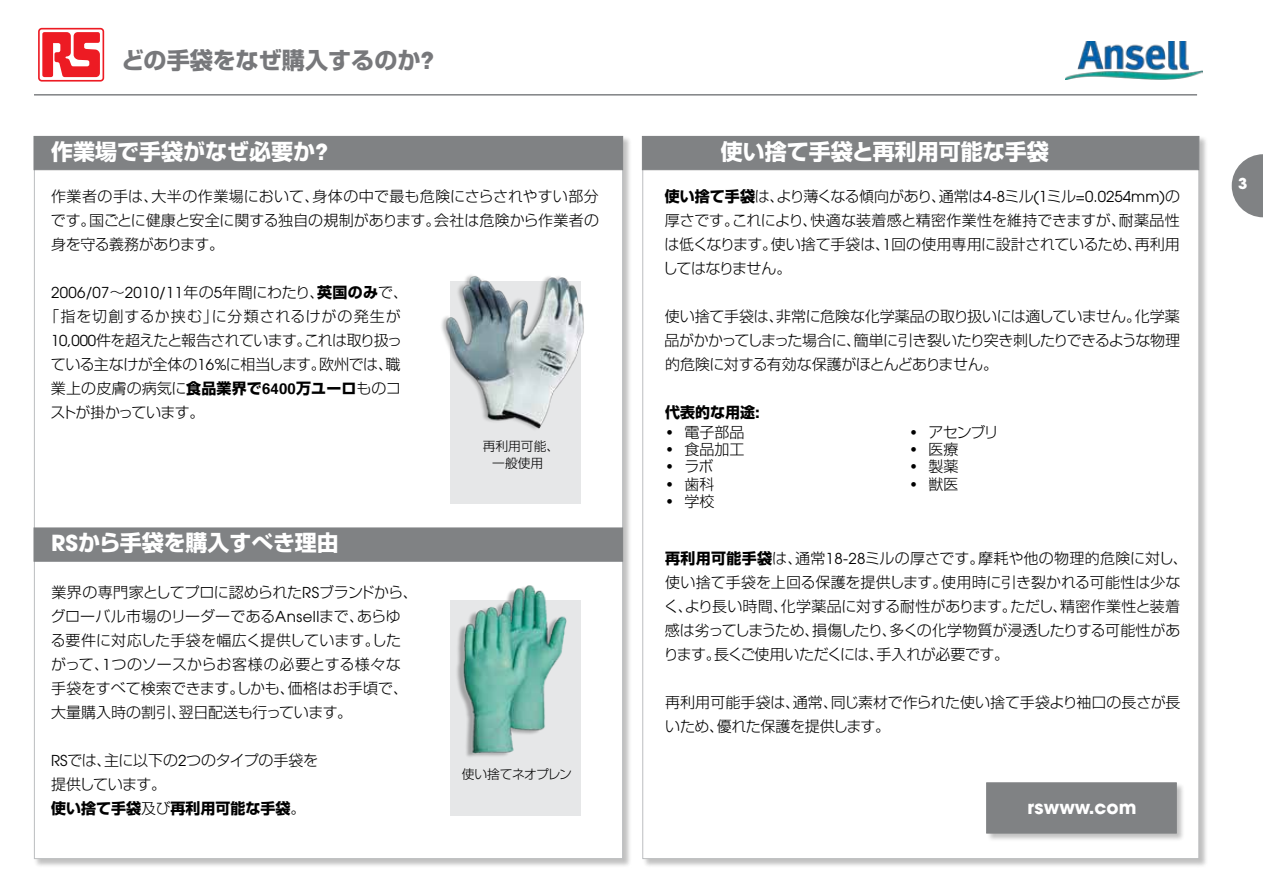
<style>
.page{position:relative;width:1263px;height:893px;background:#fff}
.page>*{position:absolute;margin:0;border:0;box-sizing:border-box;transform-origin:0 0}
.t1{font:700 23.1px "Shin Go Pro";color:#77787b}
.t2{font:700 22.05px "Shin Go Pro";color:#fff}
.t3{font:700 18.3px "ITC Avant Garde Pro";color:#fff}
.t4{font:300 15px/24px "Shin Go Pro";letter-spacing:-.015em;color:#000;text-align:justify}
.t5{font:15px "ITC Avant Garde Std";letter-spacing:.02em;color:#000}
.t6{font:700 15px "Shin Go Pro";color:#000}
.t7{font:700 15px "ITC Avant Garde Std";color:#fff}
.t8{font:300 12.75px/16.5px "Shin Go Pro";color:#000;text-align:center}
.t9{font:300 12.75px "Shin Go Pro";letter-spacing:-.04em;color:#000}
.s1{font-family:"ITC Avant Garde Std"}
.s2{font-family:"Shin Go Pro";font-weight:300}
.s3{font-family:"Shin Go Pro";font-weight:700}
.s4{font-family:"ITC Avant Garde Std";font-weight:400}
.s5{font-weight:700}
.s6{font-family:"Helvetica";font-weight:700}
</style>
<div class="page">
<svg style="left:38px;top:27px;width:67px;height:55px"></svg>
<img style="left:1065px;top:42px;width:137px;height:37px">
<hr style="left:34px;top:94px;width:1163px;height:2px;background:#808284">
<div style="left:34px;top:136px;width:598px;height:732px;background:#000;opacity:.25"></div>
<div style="left:34px;top:136px;width:589px;height:723px;background:#fff;border:1px solid #bcbec0"></div>
<div style="left:642px;top:136px;width:566px;height:732px;background:#000;opacity:.25"></div>
<div style="left:642px;top:136px;width:557px;height:723px;background:#fff;border:1px solid #bcbec0"></div>
<div style="left:34px;top:136px;width:589px;height:34px;background:#808284"></div>
<div style="left:34px;top:528px;width:589px;height:34px;background:#808284;border:1px solid #808284"></div>
<div style="left:642px;top:136px;width:557px;height:34px;background:#808284"></div>
<svg style="left:1232px;top:154px;width:31px;height:63px"></svg>
<div style="left:450px;top:281px;width:130px;height:223px;background:#e6e7e8"></div>
<div style="left:450px;top:600px;width:130px;height:215px;background:#e6e7e8"></div>
<img style="left:441px;top:275px;width:143px;height:165px">
<img style="left:457px;top:585px;width:124px;height:180px">
<div style="left:986px;top:782px;width:200px;height:60px;background:#000;opacity:.25"></div>
<div style="left:986px;top:782px;width:191px;height:51px;background:#808284;border:1px solid #808284"></div>
<h1 class="t1" style="left:121px;top:42px;width:314px">どの手袋をなぜ購入するのか<span class="s1">?</span></h1>
<h2 class="t2" style="left:51px;top:134px;width:278px">作業場で手袋がなぜ必要か<span class="s1">?</span></h2>
<p class="t4" style="left:51px;top:182px;width:550px">作業者の手は、大半の作業場において、身体の中で最も危険にさらされやすい部分です。国ごとに健康と安全に関する独自の規制があります。会社は危険から作業者の身を守る義務があります。</p>
<p class="t5" style="left:51px;top:283px;width:358px">2006/07<span class="s2">～</span>2010/11<span class="s2">年の</span>5<span class="s2">年間にわたり、</span><span class="s3">英国のみ</span><span class="s2">で、</span></p>
<p class="t4" style="left:51px;top:302px;width:353px;text-indent:-6px">「指を切創するか挟む」に分類されるけがの発生が<span class="s4">10,000</span>件を超えたと報告されています。これは取り扱っている主なけが全体の<span class="s4">16%</span>に相当します。欧州では、職業上の皮膚の病気に<span class="s5">食品業界で</span><span class="s6">6400</span><span class="s5">万ユーロ</span>ものコストが掛かっています。</p>
<h2 class="t2" style="left:51px;top:525px;width:289px"><span class="s1">RS</span>から手袋を購入すべき理由</h2>
<p class="t4" style="left:50px;top:578px;width:369px;text-align:left">業界の専門家としてプロに認められた<span class="s4">RS</span>ブランドから、グローバル市場のリーダーである<span class="s4">Ansell</span>まで、あらゆる要件に対応した手袋を幅広く提供しています。したがって、<span class="s4">1</span>つのソースからお客様の必要とする様々な手袋をすべて検索できます。しかも、価格はお手頃で、大量購入時の割引、翌日配送も行っています。</p>
<p class="t4" style="left:51px;top:746px;width:268px;text-align:left"><span class="s4">RS</span>では、主に以下の<span class="s4">2</span>つのタイプの手袋を提供しています。<br><span class="s5">使い捨て手袋</span>及び<span class="s5">再利用可能な手袋</span>。</p>
<p class="t8" style="left:483px;top:437px;width:78px">再利用可能、一般使用</p>
<p class="t9" style="left:462px;top:764px;width:112px">使い捨てネオプレン</p>
<h2 class="t2" style="left:721px;top:134px;width:329px">使い捨て手袋と再利用可能な手袋</h2>
<p class="t4" style="left:663px;top:182px;width:519px"><span class="s5">使い捨て手袋</span>は、より薄くなる傾向があり、通常は<span class="s4">4-8</span>ミル<span class="s4">(1</span>ミル<span class="s4">=0.0254mm)</span>の厚さです。これにより、快適な装着感と精密作業性を維持できますが、耐薬品性は低くなります。使い捨て手袋は、<span class="s4">1</span>回の使用専用に設計されているため、再利用してはなりません。</p>
<p class="t4" style="left:664px;top:302px;width:517px">使い捨て手袋は、非常に危険な化学薬品の取り扱いには適していません。化学薬品がかかってしまった場合に、簡単に引き裂いたり突き刺したりできるような物理的危険に対する有効な保護がほとんどありません。</p>
<p class="t6" style="left:665px;top:400px;width:96px">代表的な用途<span class="s1">:</span></p>
<p class="t4" style="left:665px;top:418px;width:81px"><span class="s4">•</span> 電子部品</p>
<p class="t4" style="left:909px;top:418px;width:91px"><span class="s4">•</span> アセンブリ</p>
<p class="t4" style="left:665px;top:435px;width:81px"><span class="s4">•</span> 食品加工</p>
<p class="t4" style="left:909px;top:435px;width:51px"><span class="s4">•</span> 医療</p>
<p class="t4" style="left:665px;top:453px;width:50px"><span class="s4">•</span> ラボ</p>
<p class="t4" style="left:909px;top:453px;width:51px"><span class="s4">•</span> 製薬</p>
<p class="t4" style="left:665px;top:470px;width:51px"><span class="s4">•</span> 歯科</p>
<p class="t4" style="left:909px;top:470px;width:51px"><span class="s4">•</span> 獣医</p>
<p class="t4" style="left:665px;top:488px;width:51px"><span class="s4">•</span> 学校</p>
<p class="t4" style="left:664px;top:544px;width:526px;text-align:left"><span class="s5">再利用可能手袋</span>は、通常<span class="s4">18-28</span>ミルの厚さです。摩耗や他の物理的危険に対し、使い捨て手袋を上回る保護を提供します。使用時に引き裂かれる可能性は少なく、より長い時間、化学薬品に対する耐性があります。ただし、精密作業性と装着感は劣ってしまうため、損傷したり、多くの化学物質が浸透したりする可能性があります。長くご使用いただくには、手入れが必要です。</p>
<p class="t4" style="left:665px;top:688px;width:517px">再利用可能手袋は、通常、同じ素材で作られた使い捨て手袋より袖口の長さが長いため、優れた保護を提供します。</p>
<p class="t3" style="left:1028px;top:795px;width:110px">rswww.com</p>
<p class="t7" style="left:1238px;top:173px;width:11px">3</p>
</div>
